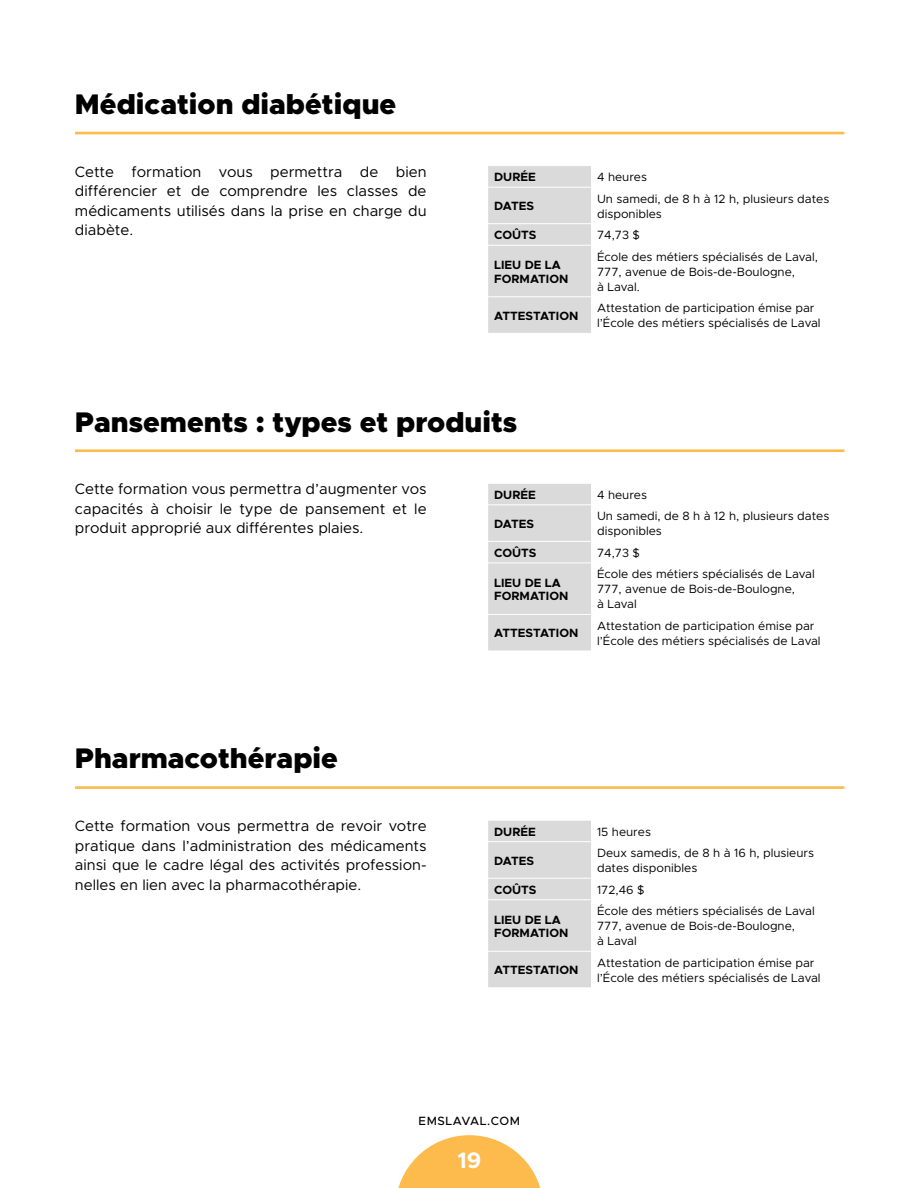
<style>
.page{position:relative;width:918px;height:1188px;background:#fff}
.page>*{position:absolute;margin:0;border:0;box-sizing:border-box;transform-origin:0 0}
.t1{font:900 28.5px "Metropolis";color:#000}
.t2{font:700 22.5px "Metropolis";color:#fff}
.t3{font:15px/19.5px "Metropolis";color:#000;text-align:justify}
.t4{font:12px/15px "Metropolis";color:#000}
.t5{font:700 12px/13.5px "Metropolis";color:#000}
.t6{font:500 12px "Metropolis";letter-spacing:.05em;color:#000}
</style>
<div class="page">
<svg style="left:398px;top:1135px;width:143px;height:53px"></svg>
<hr style="left:75px;top:132px;width:769px;height:2px;background:#fdba4d">
<div style="left:488px;top:166px;width:103px;height:167px;background:#dadada"></div>
<hr style="left:488px;top:187px;width:103px;height:1px;background:#fff">
<hr style="left:488px;top:223px;width:103px;height:1px;background:#fff">
<hr style="left:488px;top:245px;width:103px;height:1px;background:#fff">
<hr style="left:488px;top:296px;width:103px;height:1px;background:#fff">
<hr style="left:75px;top:449px;width:769px;height:3px;background:#fdba4d">
<div style="left:488px;top:484px;width:103px;height:167px;background:#dadada"></div>
<hr style="left:488px;top:504px;width:103px;height:1px;background:#fff">
<hr style="left:488px;top:541px;width:103px;height:1px;background:#fff">
<hr style="left:488px;top:563px;width:103px;height:1px;background:#fff">
<hr style="left:488px;top:614px;width:103px;height:1px;background:#fff">
<hr style="left:75px;top:786px;width:769px;height:3px;background:#fdba4d">
<div style="left:488px;top:821px;width:103px;height:166px;background:#dadada"></div>
<hr style="left:488px;top:841px;width:103px;height:1px;background:#fff">
<hr style="left:488px;top:878px;width:103px;height:1px;background:#fff">
<hr style="left:488px;top:899px;width:103px;height:1px;background:#fff">
<hr style="left:488px;top:951px;width:103px;height:1px;background:#fff">
<h1 class="t1" style="left:75px;top:86px;width:323px">Médication diabétique</h1>
<p class="t3" style="left:75px;top:162px;width:353px">Cette formation vous permettra de bien différencier et de comprendre les classes de médicaments utilisés dans la prise en charge du diabète.</p>
<p class="t5" style="left:494px;top:170px;width:43px">DURÉE</p>
<p class="t4" style="left:597px;top:170px;width:52px">4 heures</p>
<p class="t5" style="left:494px;top:199px;width:41px">DATES</p>
<p class="t4" style="left:597px;top:191px;width:234px">Un samedi, de 8 h à 12 h, plusieurs dates disponibles</p>
<p class="t5" style="left:494px;top:228px;width:44px">COÛTS</p>
<p class="t4" style="left:597px;top:228px;width:44px">74,73 $</p>
<p class="t5" style="left:494px;top:258px;width:76px">LIEU DE LA<br>FORMATION</p>
<p class="t4" style="left:597px;top:249px;width:222px">École des métiers spécialisés de Laval,<br>777, avenue de Bois-de-Boulogne,<br>à Laval.</p>
<p class="t5" style="left:494px;top:309px;width:86px">ATTESTATION</p>
<p class="t4" style="left:597px;top:301px;width:225px">Attestation de participation émise par l’École des métiers spécialisés de Laval</p>
<h1 class="t1" style="left:75px;top:403px;width:444px">Pansements : types et produits</h1>
<p class="t3" style="left:75px;top:479px;width:353px">Cette formation vous permettra d’augmenter vos capacités à choisir le type de pansement et le produit approprié aux différentes plaies.</p>
<p class="t5" style="left:494px;top:488px;width:43px">DURÉE</p>
<p class="t4" style="left:597px;top:487px;width:52px">4 heures</p>
<p class="t5" style="left:494px;top:517px;width:41px">DATES</p>
<p class="t4" style="left:597px;top:509px;width:234px">Un samedi, de 8 h à 12 h, plusieurs dates disponibles</p>
<p class="t5" style="left:494px;top:546px;width:44px">COÛTS</p>
<p class="t4" style="left:597px;top:545px;width:44px">74,73 $</p>
<p class="t5" style="left:494px;top:576px;width:76px">LIEU DE LA<br>FORMATION</p>
<p class="t4" style="left:597px;top:567px;width:219px">École des métiers spécialisés de Laval<br>777, avenue de Bois-de-Boulogne,<br>à Laval</p>
<p class="t5" style="left:494px;top:627px;width:86px">ATTESTATION</p>
<p class="t4" style="left:597px;top:618px;width:225px">Attestation de participation émise par l’École des métiers spécialisés de Laval</p>
<h1 class="t1" style="left:75px;top:740px;width:265px">Pharmacothérapie</h1>
<p class="t3" style="left:75px;top:816px;width:353px">Cette formation vous permettra de revoir votre pratique dans l’administration des médicaments ainsi que le cadre légal des activités profession&shy;nelles en lien avec la pharmacothérapie.</p>
<p class="t5" style="left:494px;top:825px;width:43px">DURÉE</p>
<p class="t4" style="left:597px;top:824px;width:55px">15 heures</p>
<p class="t5" style="left:494px;top:854px;width:41px">DATES</p>
<p class="t4" style="left:597px;top:846px;width:219px">Deux samedis, de 8 h à 16 h, plusieurs dates disponibles</p>
<p class="t5" style="left:494px;top:883px;width:44px">COÛTS</p>
<p class="t4" style="left:597px;top:882px;width:49px">172,46 $</p>
<p class="t5" style="left:494px;top:913px;width:76px">LIEU DE LA<br>FORMATION</p>
<p class="t4" style="left:597px;top:904px;width:219px">École des métiers spécialisés de Laval<br>777, avenue de Bois-de-Boulogne,<br>à Laval</p>
<p class="t5" style="left:494px;top:963px;width:86px">ATTESTATION</p>
<p class="t4" style="left:597px;top:955px;width:225px">Attestation de participation émise par l’École des métiers spécialisés de Laval</p>
<p class="t6" style="left:419px;top:1114px;width:103px">EMSLAVAL.COM</p>
<h2 class="t2" style="left:457px;top:1146px;width:25px">19</h2>
</div>
